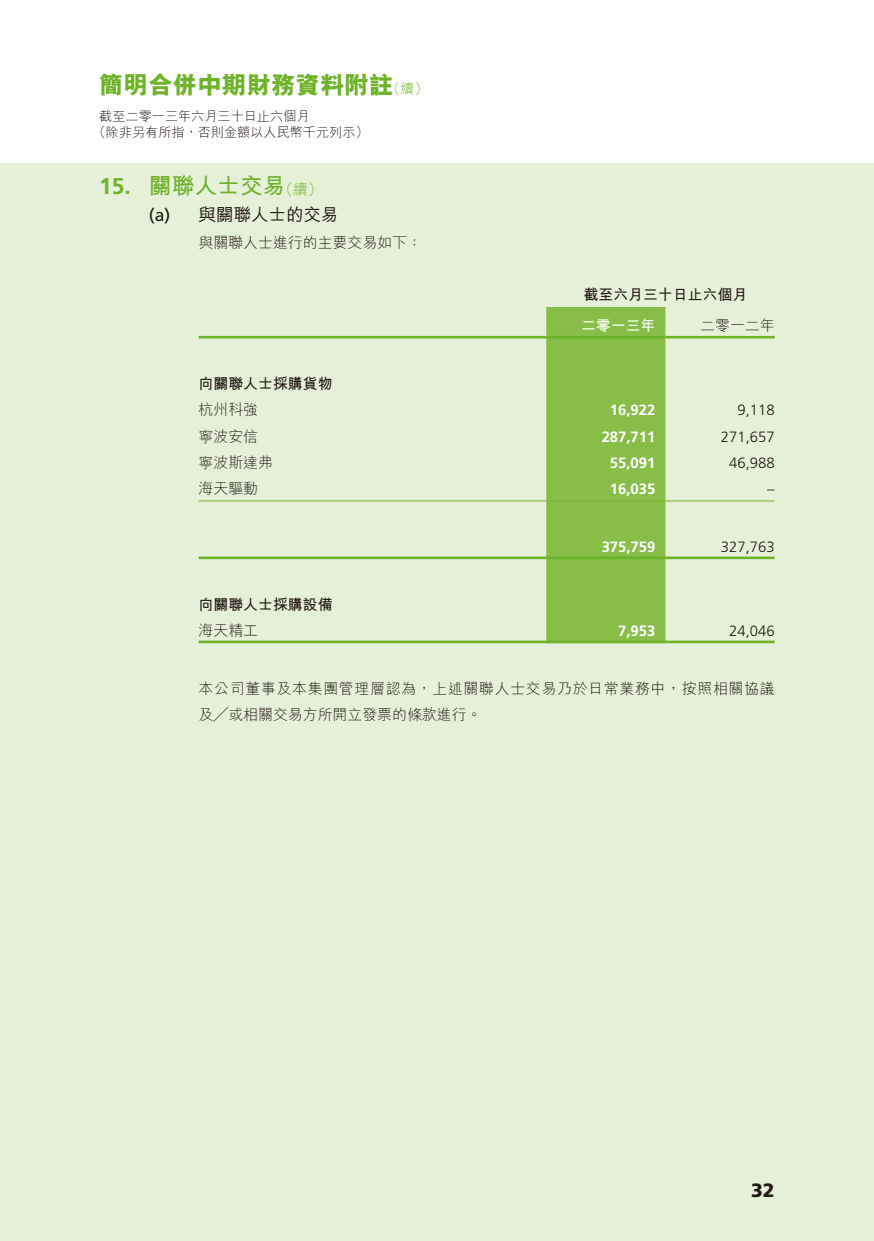
<style>
.page{position:relative;width:874px;height:1241px;background:#fff}
.page>*{position:absolute;margin:0;border:0;box-sizing:border-box;transform-origin:0 0}
.t1{font:24.5px "M Hei HK Xbold E Ten B5 H";color:#6eb329}
.t2{font:22.75px "M Hei HK Bold E Ten B5 H";color:#6eb329}
.t3{font:900 19.25px "Frutiger LT Std";color:#231916}
.t4{font:17.5px "M Hei HK Medium E Ten B5 H";color:#231916}
.t5{font:14.88px/26.2px "M Hei HK Light E Ten B5 H";letter-spacing:.045em;color:#231916}
.t6{font:14.88px "M Hei HK Light E Ten B5 H";color:#231916}
.t7{font:700 14.88px "Frutiger LT Std";color:#fff}
.t8{font:300 14.88px "Frutiger LT Std";color:#231916}
.t9{font:14.88px "M Hei HK Bold E Ten B5 H";color:#231916}
.t10{font:14.88px "M Hei HK Bold E Ten B5 H";color:#fff}
.t11{font:13.12px/15.8px "M Hei HK Light E Ten B5 H";color:#231916}
.s1{font-family:"M Hei HK Light E Ten B5 H";font-size:14px}
.s2{font-family:"Frutiger LT Std";font-weight:700}
.s3{font-family:"M Hei HK Light E Ten B5 H";font-size:14.88px}
.s4{font-family:"Frutiger LT Std"}
</style>
<div class="page">
<div style="left:0;top:164px;width:873px;height:1076px;background:#e6f0d8"></div>
<div style="left:546px;top:307px;width:119px;height:333px;background:#88be48"></div>
<hr style="left:198px;top:336px;width:348px;height:2px;background:#6eb329">
<hr style="left:546px;top:336px;width:119px;height:2px;background:#6eb329">
<hr style="left:665px;top:336px;width:109px;height:2px;background:#6eb329">
<hr style="left:198px;top:500px;width:348px;height:1px;background:#6eb329">
<hr style="left:546px;top:500px;width:119px;height:1px;background:#6eb329">
<hr style="left:665px;top:500px;width:109px;height:1px;background:#6eb329">
<hr style="left:198px;top:556px;width:348px;height:3px;background:#6eb329">
<hr style="left:546px;top:556px;width:119px;height:3px;background:#6eb329">
<hr style="left:665px;top:556px;width:109px;height:3px;background:#6eb329">
<hr style="left:198px;top:640px;width:348px;height:3px;background:#6eb329">
<hr style="left:546px;top:640px;width:119px;height:3px;background:#6eb329">
<hr style="left:665px;top:640px;width:109px;height:3px;background:#6eb329">
<h1 class="t1" style="left:99px;top:75px;width:331px">簡明合併中期財務資料附註<span class="s1">（續）</span></h1>
<p class="t11" style="left:93px;top:110px;width:277px;text-indent:7px">截至二零一三年六月三十日止六個月<br>（除非另有所指，否則金額以人民幣千元列示）</p>
<h2 class="t2" style="left:99px;top:177px;width:225px"><span class="s2">15.</span> 關聯人士交易<span class="s3">（續）</span></h2>
<p class="t4" style="left:149px;top:208px;width:191px"><span class="s4">(a)</span> 與關聯人士的交易</p>
<p class="t6" style="left:198px;top:236px;width:225px">與關聯人士進行的主要交易如下：</p>
<p class="t9" style="left:583px;top:289px;width:165px">截至六月三十日止六個月</p>
<p class="t10" style="left:580px;top:320px;width:76px">二零一三年</p>
<p class="t6" style="left:699px;top:320px;width:76px">二零一二年</p>
<p class="t9" style="left:198px;top:378px;width:135px">向關聯人士採購貨物</p>
<p class="t6" style="left:198px;top:404px;width:61px">杭州科強</p>
<p class="t7" style="left:609px;top:403px;width:47px">16,922</p>
<p class="t8" style="left:737px;top:403px;width:39px">9,118</p>
<p class="t6" style="left:198px;top:430px;width:61px">寧波安信</p>
<p class="t7" style="left:601px;top:429px;width:55px">287,711</p>
<p class="t8" style="left:720px;top:429px;width:55px">271,657</p>
<p class="t6" style="left:198px;top:456px;width:76px">寧波斯達弗</p>
<p class="t7" style="left:609px;top:455px;width:47px">55,091</p>
<p class="t8" style="left:728px;top:455px;width:47px">46,988</p>
<p class="t6" style="left:198px;top:483px;width:61px">海天驅動</p>
<p class="t7" style="left:609px;top:482px;width:47px">16,035</p>
<p class="t8" style="left:766px;top:482px;width:9px">–</p>
<p class="t7" style="left:601px;top:539px;width:55px">375,759</p>
<p class="t8" style="left:720px;top:539px;width:55px">327,763</p>
<p class="t9" style="left:198px;top:598px;width:135px">向關聯人士採購設備</p>
<p class="t6" style="left:198px;top:624px;width:61px">海天精工</p>
<p class="t7" style="left:618px;top:623px;width:39px">7,953</p>
<p class="t8" style="left:728px;top:623px;width:47px">24,046</p>
<p class="t5" style="left:198px;top:677px;width:577px">本公司董事及本集團管理層認為，上述關聯人士交易乃於日常業務中，按照相關協議及╱或相關交易方所開立發票的條款進行。</p>
<p class="t3" style="left:750px;top:1181px;width:25px">32</p>
</div>
